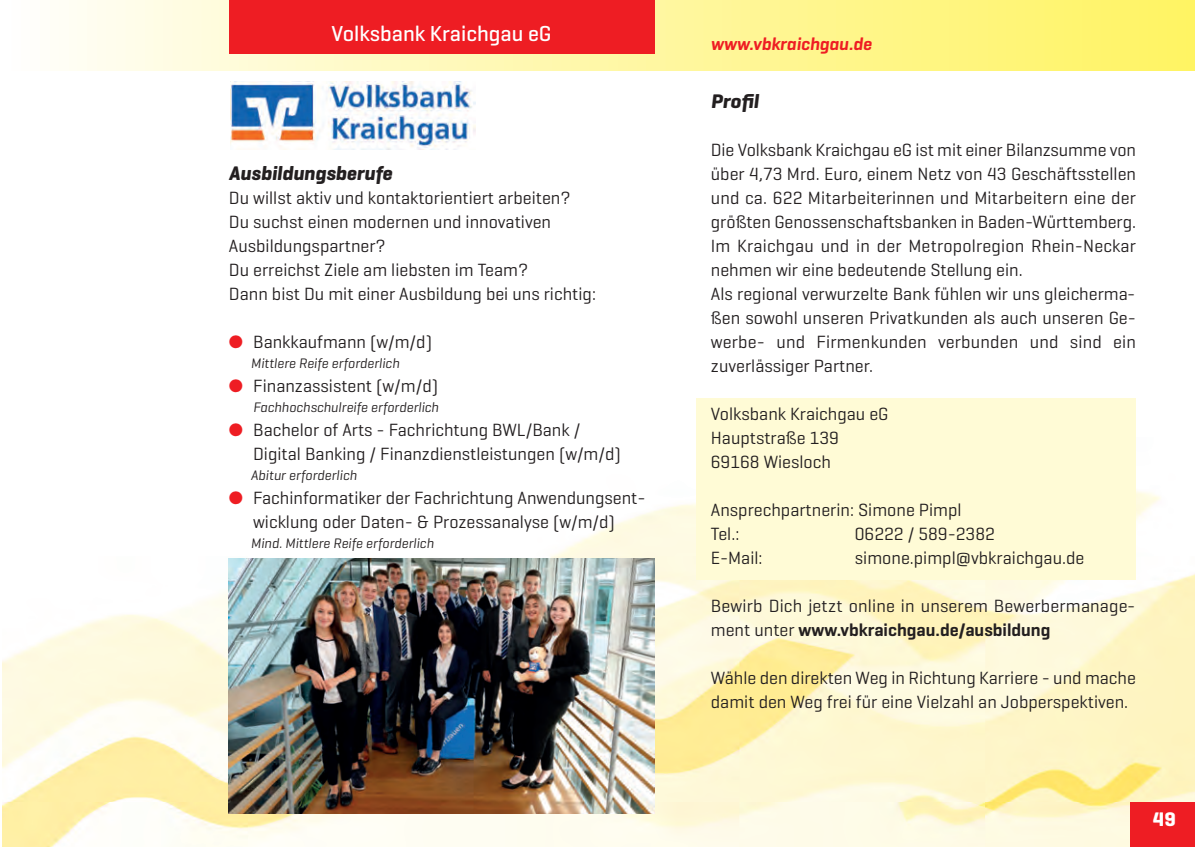
<style>
.page{position:relative;width:1195px;height:847px;background:#fff}
.page>*{position:absolute;margin:0;border:0;box-sizing:border-box;transform-origin:0 0}
.t1{font:500 22px "Geogrotesque";color:#fff}
.t2{font:italic 700 20px "Geogrotesque";color:#231f20}
.t3{font:700 20px "Geogrotesque";color:#fff}
.t4{font:18px/24px "Geogrotesque";color:#231f20}
.t5{font:italic 600 18px "Geogrotesque";color:#ee1d23}
.t6{font:italic 14px "Geogrotesque";color:#231f20}
.s1{color:#ee1d23}
.s2{font-weight:600}
</style>
<div class="page">
<img style="left:69px;top:0;width:1126px;height:70px">
<img style="left:2px;top:437px;width:1193px;height:409px">
<div style="left:1130px;top:802px;width:65px;height:44px;background:#ee1d23"></div>
<img style="left:230px;top:82px;width:245px;height:68px">
<div style="left:229px;top:0;width:425px;height:53px;background:#ee1d23"></div>
<div style="left:697px;top:398px;width:439px;height:181px;background:#fffbd6"></div>
<img style="left:229px;top:558px;width:425px;height:255px">
<p class="t1" style="left:332px;top:26px;width:221px">Volksbank Kraichgau eG</p>
<p class="t2" style="left:229px;top:166px;width:165px">Ausbildungsberufe</p>
<p class="t4" style="left:229px;top:188px;width:369px">Du willst aktiv und kontaktorientiert arbeiten?<br>Du suchst einen modernen und innovativen Ausbildungspartner?<br>Du erreichst Ziele am liebsten im team?<br>Dann bist Du mit einer Ausbildung bei uns richtig:</p>
<p class="t4" style="left:229px;top:332px;width:205px"><span class="s1">●</span> bankkaufmann (w/m/d)</p>
<p class="t6" style="left:251px;top:358px;width:150px">Mittlere Reife erforderlich</p>
<p class="t4" style="left:229px;top:376px;width:211px"><span class="s1">●</span> Finanzassistent (w/m/d)</p>
<p class="t6" style="left:253px;top:402px;width:187px">Fachhochschulreife erforderlich</p>
<p class="t4" style="left:253px;top:420px;width:369px;text-indent:-24px"><span class="s1">●</span> bachelor of Arts - Fachrichtung bwL/bank /<br>Digital banking / Finanzdienstleistungen (w/m/d)</p>
<p class="t6" style="left:251px;top:470px;width:107px">Abitur erforderlich</p>
<p class="t4" style="left:229px;top:488px;width:418px;text-align:center"><span class="s1">●</span> Fachinformatiker der Fachrichtung Anwendungsent&shy;wicklung oder Daten- &amp; prozessanalyse (w/m/d)</p>
<p class="t6" style="left:251px;top:538px;width:184px">Mind. Mittlere Reife erforderlich</p>
<p class="t5" style="left:711px;top:37px;width:162px">www.vbkraichgau.de</p>
<p class="t2" style="left:711px;top:94px;width:49px">Profil</p>
<p class="t4" style="left:711px;top:140px;width:427px">Die Volksbank Kraichgau eg ist mit einer bilanzsumme von über 4,73 Mrd. Euro, einem netz von 43 geschäftsstellen und ca. 622 Mitarbeiterinnen und Mitarbeitern eine der größten genossenschaftsbanken in baden-württemberg. im Kraichgau und in der Metropolregion rhein-neckar nehmen wir eine bedeutende stellung ein.<br>Als regional verwurzelte bank fühlen wir uns gleicherma&shy;ßen sowohl unseren privatkunden als auch unseren ge&shy;werbe- und Firmenkunden verbunden und sind ein zuverlässiger partner.</p>
<p class="t4" style="left:711px;top:404px;width:179px">Volksbank Kraichgau eg<br>Hauptstraße 139<br>69168 wiesloch</p>
<p class="t4" style="left:711px;top:500px;width:252px">Ansprechpartnerin: simone pimpl tel.:</p>
<p class="t4" style="left:855px;top:524px;width:141px">06222 / 589-2382</p>
<p class="t4" style="left:711px;top:548px;width:53px">E-Mail:</p>
<p class="t4" style="left:855px;top:548px;width:231px">simone.pimpl@vbkraichgau.de</p>
<p class="t4" style="left:711px;top:596px;width:426px">bewirb Dich jetzt online in unserem bewerbermanage&shy;ment unter <span class="s2">www.vbkraichgau.de/ausbildung</span></p>
<p class="t4" style="left:711px;top:668px;width:426px">wähle den direkten weg in richtung Karriere - und mache damit den weg frei für eine Vielzahl an Jobperspektiven.</p>
<p class="t3" style="left:1153px;top:811px;width:24px">49</p>
</div>
